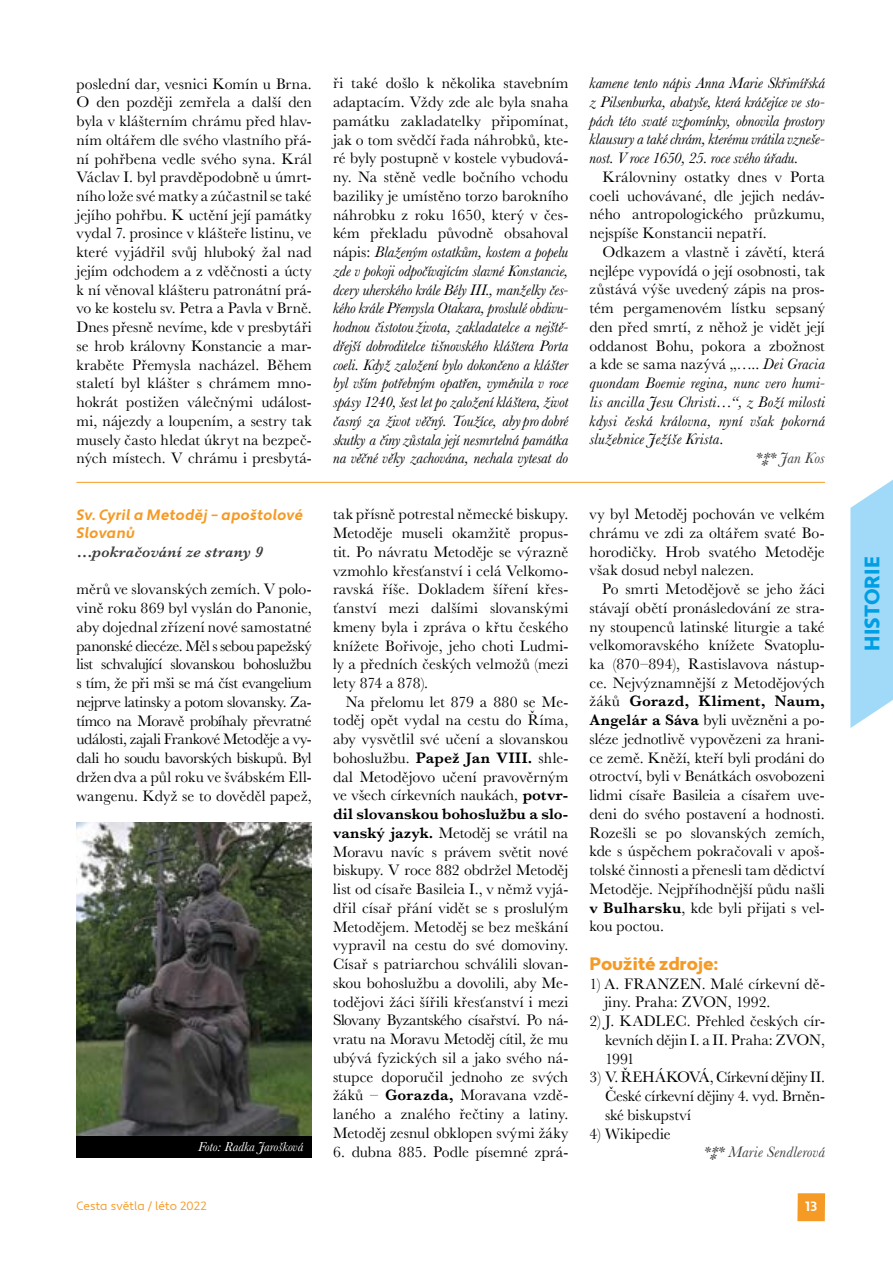
<style>
.page{position:relative;width:893px;height:1263px;background:#fff}
.page>*{position:absolute;margin:0;border:0;box-sizing:border-box;transform-origin:0 0}
.t1{font:900 21px "Apertura";color:#009fe3}
.t2{font:900 18px "Apertura";letter-spacing:-.005em;color:#f59a25}
.t3{font:15.75px/18.8px "Baskerville";letter-spacing:.005em;color:#000;text-align:justify}
.t4{font:italic 15.75px/18.8px "Baskerville";color:#000;text-align:justify}
.t5{font:italic 15.75px "Baskerville";letter-spacing:.015em;color:#3c3c3b}
.t6{font:italic 600 15.75px "Baskerville";letter-spacing:.01em;color:#3c3c3b}
.t7{font:15px/18px "Apertura Bold Obliq";letter-spacing:.005em;color:#f59a25}
.t8{font:italic 13.5px "Baskerville";color:#fff}
.t9{font:700 13.5px "Apertura";color:#fff}
.t10{font:12px "Apertura";letter-spacing:-.005em;color:#f59a25}
.s1{font-style:normal}
.s2{font-style:italic}
.s3{font-weight:600}
</style>
<div class="page">
<div style="left:797px;top:1193px;width:28px;height:28px;background:#f59a25"></div>
<svg style="left:850px;top:480px;width:43px;height:248px;background:#acdef8"></svg>
<img style="left:77px;top:822px;width:235px;height:314px">
<div style="left:77px;top:1136px;width:235px;height:22px;background:#000"></div>
<hr style="left:76px;top:482px;width:749px;height:1px;background:#f59a25">
<p class="t3" style="left:77px;top:74px;width:237px">poslední dar, vesnici Komín u Brna.<br>O den později zemřela a další den byla v klášterním chrámu před hlav&shy;ním oltářem dle svého vlastního přá&shy;ní pohřbena vedle svého syna. Král Václav I. byl pravděpodobně u úmrt&shy;ního lože své matky a zúčastnil se také jejího pohřbu. K uctění její památky vydal 7. prosince v klášteře listinu, ve které vyjádřil svůj hluboký žal nad jejím odchodem a z vděčnosti a úcty k ní věnoval klášteru patronátní prá&shy;vo ke kostelu sv. Petra a Pavla v Brně.<br>Dnes přesně nevíme, kde v presbytáři se hrob královny Konstancie a mar&shy;kraběte Přemysla nacházel. Během staletí byl klášter s chrámem mno&shy;hokrát postižen válečnými událost&shy;mi, nájezdy a loupením, a sestry tak musely často hledat úkryt na bezpeč&shy;ných místech. V chrámu i presbytá-</p>
<p class="t4" style="left:333px;top:74px;width:237px"><span class="s1">ři také došlo k několika stavebním adaptacím. Vždy zde ale byla snaha památku zakladatelky připomínat, jak o tom svědčí řada náhrobků, kte&shy;ré byly postupně v kostele vybudová&shy;ny. Na stěně vedle bočního vchodu baziliky je umístěno torzo barokního náhrobku z roku 1650, který v čes&shy;kém překladu původně obsahoval nápis:</span> Blaženým ostatkům, kostem a popelu zde v pokoji odpočívajícím slavné Konstancie, dcery uherského krále Bély III., manželky čes&shy;kého krále Přemysla Otakara, proslulé obdivu&shy;hodnou čistotou života, zakladatelce a nejště&shy;dřejší dobroditelce tišnovského kláštera Porta coeli. Když založení bylo dokončeno a klášter byl vším potřebným opatřen, vyměnila v roce spásy 1240, šest let po založení kláštera, život časný za život věčný. Toužíce, aby pro dobré skutky a činy zůstala její nesmrtelná památka na věčné věky zachována, nechala vytesat do</p>
<p class="t4" style="left:590px;top:74px;width:237px">kamene tento nápis Anna Marie Skřimířská z Pilsenburka, abatyše, která kráčejíce ve sto&shy;pách této svaté vzpomínky, obnovila prostory klausury a také chrám, kterému vrátila vzneše&shy;nost. V roce 1650, 25. roce svého úřadu.</p>
<p class="t3" style="left:590px;top:168px;width:237px;text-indent:13px">Královniny ostatky dnes v Porta coeli uchovávané, dle jejich nedáv&shy;ného antropologického průzkumu, nejspíše Konstancii nepatří.</p>
<p class="t3" style="left:602px;top:243px;width:224px">Odkazem a vlastně i závětí, která</p>
<p class="t3" style="left:590px;top:261px;width:237px">nejlépe vypovídá o její osobnosti, tak</p>
<p class="t3" style="left:590px;top:280px;width:237px">zůstává výše uvedený zápis na pros-</p>
<p class="t3" style="left:590px;top:299px;width:237px">tém pergamenovém lístku sepsaný</p>
<p class="t3" style="left:590px;top:318px;width:237px">den před smrtí, z něhož je vidět její</p>
<p class="t3" style="left:590px;top:336px;width:237px">oddanost Bohu, pokora a zbožnost</p>
<p class="t3" style="left:590px;top:355px;width:237px">a kde se sama nazývá „….. <span class="s2">Dei Gracia</span></p>
<p class="t4" style="left:590px;top:374px;width:237px">quondam Boemie regina, nunc vero humi-</p>
<p class="t4" style="left:590px;top:392px;width:237px">lis ancilla Jesu Christi…“, z Boží milosti</p>
<p class="t4" style="left:590px;top:411px;width:237px">kdysi česká královna, nyní však pokorná</p>
<p class="t4" style="left:590px;top:430px;width:135px">služebnice Ježíše Krista<span class="s1">.</span></p>
<p class="t5" style="left:755px;top:447px;width:72px">*⁑* Jan Kos</p>
<p class="t7" style="left:76px;top:506px;width:229px">Sv. Cyril a Metoděj – apoštolové<br>Slovanů</p>
<p class="t6" style="left:76px;top:541px;width:188px">…pokračování ze strany 9</p>
<p class="t3" style="left:76px;top:580px;width:237px">měrů ve slovanských zemích. V polo&shy;vině roku 869 byl vyslán do Panonie, aby dojednal zřízení nové samostatné panonské diecéze. Měl s sebou papežský list schvalující slovanskou bohoslužbu s tím, že při mši se má číst evangelium nejprve latinsky a potom slovansky. Za&shy;tímco na Moravě probíhaly převratné události, zajali Frankové Metoděje a vy&shy;dali ho soudu bavorských biskupů. Byl držen dva a půl roku ve švábském Ell&shy;wangenu. Když se to dověděl papež,</p>
<p class="t8" style="left:198px;top:1138px;width:107px">Foto: Radka Jarošková</p>
<p class="t3" style="left:333px;top:505px;width:237px">tak přísně potrestal německé biskupy.<br>Metoděje museli okamžitě propus&shy;tit. Po návratu Metoděje se výrazně vzmohlo křesťanství i celá Velkomo&shy;ravská říše. Dokladem šíření křes&shy;ťanství mezi dalšími slovanskými kmeny byla i zpráva o křtu českého knížete Bořivoje, jeho choti Ludmi&shy;ly a předních českých velmožů (mezi lety 874 a 878).</p>
<p class="t3" style="left:333px;top:692px;width:237px;text-indent:13px">Na přelomu let 879 a 880 se Me&shy;toděj opět vydal na cestu do Říma, aby vysvětlil své učení a slovanskou bohoslužbu. <span class="s3">Papež Jan VIII.</span> shle&shy;dal Metodějovo učení pravověrným ve všech církevních naukách, <span class="s3">potvr&shy;dil slovanskou bohoslužbu a slo&shy;vanský jazyk.</span> Metoděj se vrátil na Moravu navíc s právem světit nové biskupy. V roce 882 obdržel Metoděj list od císaře Basileia I., v němž vyjá&shy;dřil císař přání vidět se s proslulým Metodějem. Metoděj se bez meškání vypravil na cestu do své domoviny.<br>Císař s patriarchou schválili slovan&shy;skou bohoslužbu a dovolili, aby Me&shy;todějovi žáci šířili křesťanství i mezi Slovany Byzantského císařství. Po ná&shy;vratu na Moravu Metoděj cítil, že mu ubývá fyzických sil a jako svého ná&shy;stupce doporučil jednoho ze svých žáků – <span class="s3">Gorazda,</span> Moravana vzdě&shy;laného a znalého řečtiny a latiny.<br>Metoděj zesnul obklopen svými žáky</p>
<p class="t3" style="left:333px;top:1142px;width:237px">6. dubna 885. Podle písemné zprá-</p>
<p class="t3" style="left:590px;top:505px;width:237px">vy byl Metoděj pochován ve velkém chrámu ve zdi za oltářem svaté Bo&shy;horodičky. Hrob svatého Metoděje však dosud nebyl nalezen.</p>
<p class="t3" style="left:589px;top:580px;width:237px;text-indent:13px">Po smrti Metodějově se jeho žáci stávají obětí pronásledování ze stra&shy;ny stoupenců latinské liturgie a také velkomoravského knížete Svatoplu&shy;ka (870–894), Rastislavova nástup&shy;ce. Nejvýznamnější z Metodějových žáků <span class="s3">Gorazd, Kliment, Naum, Angelár a Sáva</span> byli uvězněni a po&shy;sléze jednotlivě vypovězeni za hrani&shy;ce země. Kněží, kteří byli prodáni do otroctví, byli v Benátkách osvobozeni lidmi císaře Basileia a císařem uve&shy;deni do svého postavení a hodnosti.<br>Rozešli se po slovanských zemích, kde s úspěchem pokračovali v apoš&shy;tolské činnosti a přenesli tam dědictví Metoděje. Nejpříhodnější půdu našli <span class="s3">v Bulharsku</span>, kde byli přijati s vel&shy;kou poctou.</p>
<p class="t2" style="left:590px;top:953px;width:129px">Použité zdroje:</p>
<p class="t3" style="left:604px;top:974px;width:222px;text-indent:-15px">1) A. FRANZEN. Malé církevní dě&shy;jiny. Praha: ZVON, 1992.</p>
<p class="t3" style="left:605px;top:1012px;width:221px;text-indent:-15px">2) J. KADLEC. Přehled českých cír&shy;kevních dějin I. a II. Praha: ZVON, 1991</p>
<p class="t3" style="left:605px;top:1068px;width:221px;text-indent:-15px">3) V. ŘEHÁKOVÁ, Církevní dějiny II.<br>České církevní dějiny 4. vyd. Brněn&shy;ské biskupství</p>
<p class="t3" style="left:590px;top:1124px;width:83px">4) Wikipedie</p>
<p class="t5" style="left:703px;top:1142px;width:123px">*⁑* Marie Sendlerová</p>
<p class="t10" style="left:77px;top:1198px;width:132px">Cesta světla / léto 2022</p>
<p class="t9" style="left:805px;top:1198px;width:13px">13</p>
<h1 class="t1" style="left:859px;top:650px;width:95px;rotate:-90deg">HISTORIE</h1>
</div>
